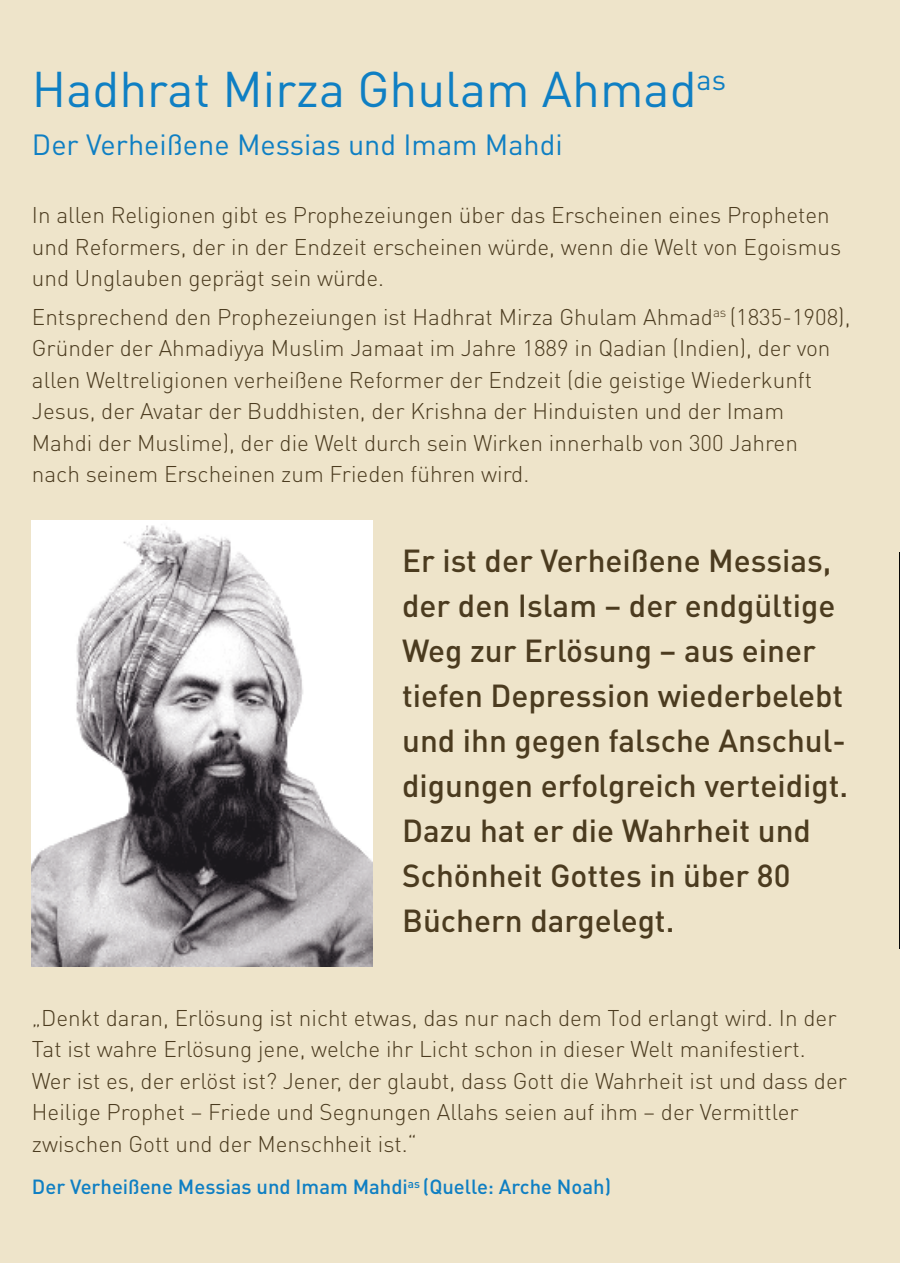
<style>
.page{position:relative;width:900px;height:1263px;background:#fff}
.page>*{position:absolute;margin:0;border:0;box-sizing:border-box;transform-origin:0 0}
.t1{font:49.5px "DIN Pro";color:#0f7fc3}
.t2{font:500 31.5px/45px "DIN Pro";color:#4b3b1f}
.t3{font:28.8px "DIN Pro";color:#0f7fc3}
.t4{font:300 22.5px/31.5px "DIN Pro";color:#4b3b1f}
.t5{font:500 20.25px "DIN Pro";color:#0f7fc3}
</style>
<div class="page">
<div style="left:0;top:0;width:899px;height:1263px;background:#eee4ca"></div>
<img style="left:899px;top:553px;width:1px;height:395px">
<img style="left:32px;top:520px;width:341px;height:447px">
<h1 class="t1" style="left:32px;top:55px;width:695px">Hadhrat Mirza Ghulam Ahmad<sup>as</sup></h1>
<p class="t3" style="left:32px;top:125px;width:532px">Der Verheißene Messias und Imam Mahdi</p>
<p class="t4" style="left:32px;top:199px;width:810px">In allen Religionen gibt es Prophezeiungen über das Erscheinen eines Propheten und Reformers, der in der Endzeit erscheinen würde, wenn die Welt von Egoismus und Unglauben geprägt sein würde.</p>
<p class="t4" style="left:32px;top:300px;width:819px">Entsprechend den Prophezeiungen ist Hadhrat Mirza Ghulam Ahmad<sup>as</sup> (1835-1908), Gründer der Ahmadiyya Muslim Jamaat im Jahre 1889 in Qadian (Indien), der von allen Weltreligionen verheißene Reformer der Endzeit (die geistige Wiederkunft Jesus, der Avatar der Buddhisten, der Krishna der Hinduisten und der Imam<br>Mahdi der Muslime), der die Welt durch sein Wirken innerhalb von 300 Jahren nach seinem Erscheinen zum Frieden führen wird.</p>
<p class="t2" style="left:402px;top:537px;width:447px">Er ist der Verheißene Messias, der den Islam – der endgültige<br>Weg zur Erlösung – aus einer tiefen Depression wiederbelebt und ihn gegen falsche Anschul&shy;digungen erfolgreich verteidigt.<br>Dazu hat er die Wahrheit und<br>Schönheit Gottes in über 80<br>Büchern dargelegt.</p>
<p class="t4" style="left:32px;top:1001px;width:816px">„Denkt daran, Erlösung ist nicht etwas, das nur nach dem Tod erlangt wird. In der Tat ist wahre Erlösung jene, welche ihr Licht schon in dieser Welt manifestiert.<br>Wer ist es, der erlöst ist? Jener, der glaubt, dass Gott die Wahrheit ist und dass der Heilige Prophet – Friede und Segnungen Allahs seien auf ihm – der Vermittler zwischen Gott und der Menschheit ist.“</p>
<p class="t5" style="left:32px;top:1173px;width:580px">Der Verheißene Messias und Imam Mahdi<sup>as</sup> (Quelle: Arche Noah)</p>
</div>
